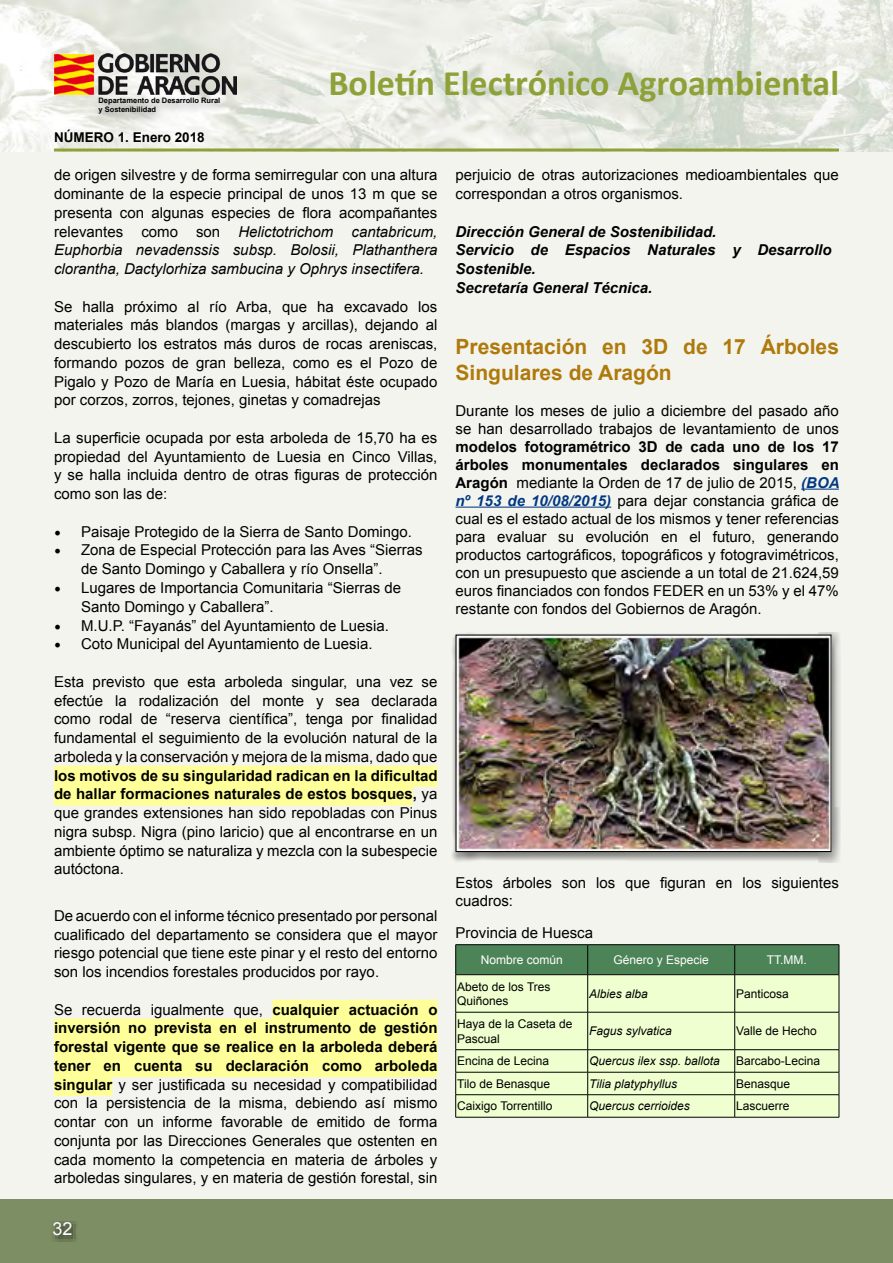
<style>
.page{position:relative;width:893px;height:1263px;background:#fff}
.page>*{position:absolute;margin:0;border:0;box-sizing:border-box;transform-origin:0 0}
.t1{font:700 36px "Calibri";color:#8ea138}
.t2{font:700 21px/25.2px "Arial";color:#af7a0b}
.t3{font:18px "Arial";color:#fff}
.t4{font:15px/18.8px "Arial";color:#000;text-align:justify}
.t5{font:italic 700 15px/18.8px "Arial";color:#000}
.t6{font:700 13.5px "Arial";color:#000}
.t7{font:12px/14.4px "Arial";color:#000}
.t8{font:italic 12px "Arial";color:#000}
.t9{font:12px "Arial";color:#fff}
.t10{font:700 7.5px/9px "Arial";color:#000}
.s1{font-style:italic}
.s2{font-family:"Minion Pro";font-size:18px}
.s3{font-weight:700}
.s4{font-weight:700;font-style:italic;color:#003882}
</style>
<div class="page">
<div style="left:0;top:0;width:893px;height:1199px;background:#f4f4ef"></div>
<img style="left:0;top:0;width:893px;height:152px">
<div style="left:93px;top:93px;width:137px;height:32px;background:#000;opacity:.5"></div>
<img style="left:54px;top:54px;width:182px;height:41px">
<div style="left:0;top:1200px;width:893px;height:63px;background:#7d8e64"></div>
<svg style="left:50px;top:1220px;width:28px;height:22px"></svg>
<hr style="left:54px;top:149px;width:785px;height:3px;background:#8ea138">
<div style="left:54px;top:766px;width:383px;height:21px;background:#ff9"></div>
<div style="left:54px;top:784px;width:359px;height:22px;background:#ff9"></div>
<div style="left:272px;top:1000px;width:165px;height:21px;background:#ff9"></div>
<div style="left:54px;top:1018px;width:383px;height:22px;background:#ff9"></div>
<div style="left:54px;top:1037px;width:383px;height:21px;background:#ff9"></div>
<div style="left:54px;top:1056px;width:383px;height:21px;background:#ff9"></div>
<div style="left:54px;top:1075px;width:58px;height:21px;background:#ff9"></div>
<hr style="left:801px;top:489px;width:38px;height:1px;background:#003882">
<hr style="left:455px;top:507px;width:156px;height:1px;background:#003882">
<div style="left:451px;top:632px;width:389px;height:230px;background:#000;opacity:.5"></div>
<img style="left:457px;top:636px;width:373px;height:214px">
<div style="left:455px;top:634px;width:377px;height:218px;border:1px solid #000"></div>
<div style="left:456px;top:975px;width:383px;height:142px;background:#f0ffd0"></div>
<hr style="left:455px;top:944px;width:133px;height:1px;background:#000">
<hr style="left:588px;top:944px;width:147px;height:1px;background:#000">
<hr style="left:735px;top:944px;width:104px;height:1px;background:#000">
<div style="left:455px;top:945px;width:385px;height:30px;background:#4d8457"></div>
<hr style="left:455px;top:974px;width:133px;height:1px;background:#000">
<hr style="left:455px;top:975px;width:1px;height:37px;background:#000">
<hr style="left:588px;top:974px;width:147px;height:1px;background:#000">
<hr style="left:587px;top:975px;width:1px;height:37px;background:#000">
<hr style="left:735px;top:974px;width:104px;height:1px;background:#000">
<hr style="left:734px;top:975px;width:1px;height:37px;background:#000">
<hr style="left:839px;top:975px;width:1px;height:37px;background:#000">
<hr style="left:455px;top:1012px;width:133px;height:1px;background:#000">
<hr style="left:455px;top:1012px;width:1px;height:37px;background:#000">
<hr style="left:588px;top:1012px;width:147px;height:1px;background:#000">
<hr style="left:587px;top:1012px;width:1px;height:37px;background:#000">
<hr style="left:735px;top:1012px;width:104px;height:1px;background:#000">
<hr style="left:734px;top:1012px;width:1px;height:37px;background:#000">
<hr style="left:839px;top:1012px;width:1px;height:37px;background:#000">
<hr style="left:455px;top:1049px;width:133px;height:1px;background:#000">
<hr style="left:588px;top:1049px;width:147px;height:1px;background:#000">
<hr style="left:735px;top:1049px;width:104px;height:1px;background:#000">
<hr style="left:455px;top:1072px;width:133px;height:1px;background:#000">
<hr style="left:588px;top:1072px;width:147px;height:1px;background:#000">
<hr style="left:735px;top:1072px;width:104px;height:1px;background:#000">
<hr style="left:455px;top:1094px;width:133px;height:1px;background:#000">
<svg style="left:455px;top:1050px;width:1px;height:67px"></svg>
<hr style="left:588px;top:1094px;width:147px;height:1px;background:#000">
<svg style="left:587px;top:1050px;width:1px;height:67px"></svg>
<hr style="left:735px;top:1094px;width:104px;height:1px;background:#000">
<svg style="left:734px;top:1050px;width:1px;height:67px"></svg>
<svg style="left:839px;top:1050px;width:1px;height:67px"></svg>
<hr style="left:455px;top:1117px;width:133px;height:1px;background:#000">
<hr style="left:588px;top:1117px;width:147px;height:1px;background:#000">
<hr style="left:735px;top:1117px;width:104px;height:1px;background:#000">
<p class="t10" style="left:99px;top:96px;width:123px">Departamento de Desarrollo Rural y Sostenibilidad</p>
<p class="t6" style="left:54px;top:129px;width:152px">NÚMERO 1. Enero 2018</p>
<h1 class="t1" style="left:328px;top:60px;width:512px">Boletín Electrónico Agroambiental</h1>
<p class="t4" style="left:54px;top:166px;width:385px">de origen silvestre y de forma semirregular con una altura dominante de la especie principal de unos 13 m que se presenta con algunas especies de flora acompañantes relevantes como son <span class="s1">Helictotrichom cantabricum, Euphorbia nevadenssis subsp. Bolosii, Plathanthera clorantha, Dactylorhiza sambucina y Ophrys insectifera.</span></p>
<p class="t4" style="left:54px;top:297px;width:385px">Se halla próximo al río Arba, que ha excavado los materiales más blandos (margas y arcillas), dejando al descubierto los estratos más duros de rocas areniscas, formando pozos de gran belleza, como es el Pozo de Pigalo y Pozo de María en Luesia, hábitat éste ocupado por corzos, zorros, tejones, ginetas y comadrejas</p>
<p class="t4" style="left:54px;top:428px;width:385px">La superficie ocupada por esta arboleda de 15,70 ha es propiedad del Ayuntamiento de Luesia en Cinco Villas, y se halla incluida dentro de otras figuras de protección como son las de:</p>
<p class="t4" style="left:54px;top:522px;width:359px"><span class="s2">•</span> Paisaje Protegido de la Sierra de Santo Domingo.</p>
<p class="t4" style="left:81px;top:541px;width:343px;text-indent:-27px"><span class="s2">•</span> Zona de Especial Protección para las Aves “Sierras de Santo Domingo y Caballera y río Onsella”.</p>
<p class="t4" style="left:81px;top:578px;width:322px;text-indent:-27px"><span class="s2">•</span> Lugares de Importancia Comunitaria “Sierras de<br>Santo Domingo y Caballera”.</p>
<p class="t4" style="left:54px;top:616px;width:336px"><span class="s2">•</span> M.U.P. “Fayanás” del Ayuntamiento de Luesia.</p>
<p class="t4" style="left:54px;top:635px;width:320px"><span class="s2">•</span> Coto Municipal del Ayuntamiento de Luesia.</p>
<p class="t4" style="left:54px;top:672px;width:385px">Esta previsto que esta arboleda singular, una vez se efectúe la rodalización del monte y sea declarada como rodal de “reserva científica”, tenga por finalidad fundamental el seguimiento de la evolución natural de la arboleda y la conservación y mejora de la misma, dado que</p>
<p class="t4" style="left:54px;top:766px;width:385px"><span class="s3">los motivos de su singularidad radican en la dificultad de hallar formaciones naturales de estos bosques,</span> ya que grandes extensiones han sido repobladas con Pinus nigra subsp. Nigra (pino laricio) que al encontrarse en un ambiente óptimo se naturaliza y mezcla con la subespecie autóctona.</p>
<p class="t4" style="left:54px;top:906px;width:385px">De acuerdo con el informe técnico presentado por personal cualificado del departamento se considera que el mayor riesgo potencial que tiene este pinar y el resto del entorno son los incendios forestales producidos por rayo.</p>
<p class="t4" style="left:54px;top:1000px;width:385px">Se recuerda igualmente que, <span class="s3">cualquier actuación o inversión no prevista en el instrumento de gestión forestal vigente que se realice en la arboleda deberá tener en cuenta su declaración como arboleda singular</span> y ser justificada su necesidad y compatibilidad con la persistencia de la misma, debiendo así mismo contar con un informe favorable de emitido de forma conjunta por las Direcciones Generales que ostenten en cada momento la competencia en materia de árboles y arboledas singulares, y en materia de gestión forestal, sin</p>
<p class="t3" style="left:53px;top:1217px;width:22px">32</p>
<p class="t4" style="left:455px;top:166px;width:385px">perjuicio de otras autorizaciones medioambientales que correspondan a otros organismos.</p>
<p class="t5" style="left:455px;top:222px;width:378px">Dirección General de Sostenibilidad.<br>Servicio de Espacios Naturales y Desarrollo<br>Sostenible.<br>Secretaría General Técnica.</p>
<h2 class="t2" style="left:455px;top:335px;width:385px">Presentación en 3D de 17 Árboles<br>Singulares de Aragón</h2>
<p class="t4" style="left:455px;top:401px;width:385px;line-height:18px">Durante los meses de julio a diciembre del pasado año se han desarrollado trabajos de levantamiento de unos</p>
<p class="t4" style="left:455px;top:437px;width:386px;line-height:18px"><span class="s3">modelos fotogramétrico 3D de cada uno de los 17 árboles monumentales declarados singulares en Aragón</span> mediante la Orden de 17 de julio de 2015, <span class="s4">(BOA nº 153 de 10/08/2015)</span> para dejar constancia gráfica de cual es el estado actual de los mismos y tener referencias para evaluar su evolución en el futuro, generando productos cartográficos, topográficos y fotogravimétricos, con un presupuesto que asciende a un total de 21.624,59 euros financiados con fondos FEDER en un 53% y el 47% restante con fondos del Gobiernos de Aragón.</p>
<p class="t4" style="left:455px;top:874px;width:385px;line-height:18px">Estos árboles son los que figuran en los siguientes cuadros:</p>
<p class="t4" style="left:455px;top:924px;width:139px">Provincia de Huesca</p>
<p class="t9" style="left:481px;top:952px;width:84px">Nombre común</p>
<p class="t9" style="left:613px;top:952px;width:97px">Género y Especie</p>
<p class="t9" style="left:767px;top:952px;width:41px">TT.MM.</p>
<p class="t7" style="left:457px;top:979px;width:95px">Abeto de los Tres<br>Quiñones</p>
<p class="t8" style="left:589px;top:986px;width:60px">Albies alba</p>
<p class="t7" style="left:736px;top:986px;width:54px">Panticosa</p>
<p class="t7" style="left:457px;top:1017px;width:117px">Haya de la Caseta de<br>Pascual</p>
<p class="t8" style="left:589px;top:1023px;width:84px">Fagus sylvatica</p>
<p class="t7" style="left:736px;top:1024px;width:82px">Valle de Hecho</p>
<p class="t7" style="left:457px;top:1054px;width:94px">Encina de Lecina</p>
<p class="t8" style="left:589px;top:1053px;width:132px">Quercus ilex ssp. ballota</p>
<p class="t7" style="left:736px;top:1054px;width:86px">Barcabo-Lecina</p>
<p class="t7" style="left:457px;top:1076px;width:94px">Tilo de Benasque</p>
<p class="t8" style="left:589px;top:1076px;width:89px">Tilia platyphyllus</p>
<p class="t7" style="left:736px;top:1076px;width:56px">Benasque</p>
<p class="t7" style="left:457px;top:1099px;width:97px">Caixigo Torrentillo</p>
<p class="t8" style="left:589px;top:1098px;width:102px">Quercus cerrioides</p>
<p class="t7" style="left:736px;top:1099px;width:55px">Lascuerre</p>
</div>
